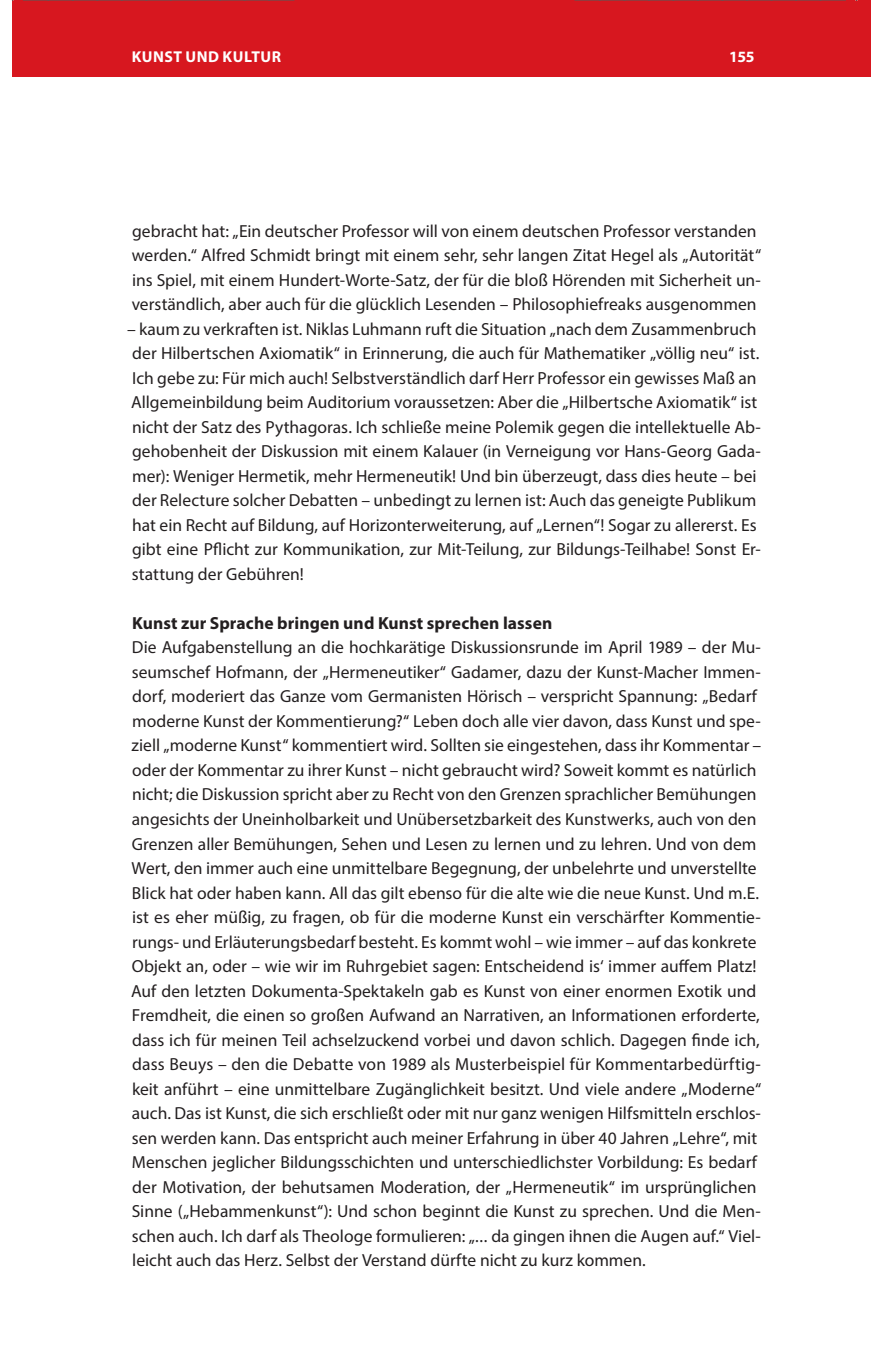
<style>
.page{position:relative;width:871px;height:1370px;background:#fff}
.page>*{position:absolute;margin:0;border:0;box-sizing:border-box;transform-origin:0 0}
.t1{font:17.5px/24.5px "Myriad Pro";color:#231f20}
.t2{font:700 17.5px "Myriad Pro";letter-spacing:.005em;color:#231f20}
.t3{font:700 15.75px "Myriad Pro";letter-spacing:.03em;color:#fff}
</style>
<div class="page">
<div style="left:12px;top:1px;width:858px;height:76px;background:#d7171f"></div>
<svg style="left:23px;top:0;width:271px;height:1px"></svg>
<svg style="left:574px;top:0;width:271px;height:1px"></svg>
<p class="t3" style="left:132px;top:46px;width:151px">KUNST UND KULTUR</p>
<p class="t3" style="left:729px;top:46px;width:27px">155</p>
<p class="t1" style="left:132px;top:218px;width:631px">gebracht hat: „Ein deutscher Professor will von einem deutschen Professor verstanden werden.“ Alfred Schmidt bringt mit einem sehr, sehr langen Zitat Hegel als „Autorität“ ins Spiel, mit einem Hundert-Worte-Satz, der für die bloß Hörenden mit Sicherheit un&shy;verständlich, aber auch für die glücklich Lesenden – Philosophiefreaks ausgenommen</p>
<p class="t1" style="left:127px;top:316px;width:635px">– kaum zu verkraften ist. Niklas Luhmann ruft die Situation „nach dem Zusammenbruch der Hilbertschen Axiomatik“ in Erinnerung, die auch für Mathematiker „völlig neu“ ist.<br>Ich gebe zu: Für mich auch! Selbstverständlich darf Herr Professor ein gewisses Maß an Allgemeinbildung beim Auditorium voraussetzen: Aber die „Hilbertsche Axiomatik“ ist nicht der Satz des Pythagoras. Ich schließe meine Polemik gegen die intellektuelle Ab&shy;gehobenheit der Diskussion mit einem Kalauer (in Verneigung vor Hans-Georg Gada&shy;mer): Weniger Hermetik, mehr Hermeneutik! Und bin überzeugt, dass dies heute – bei der Relecture solcher Debatten – unbedingt zu lernen ist: Auch das geneigte Publikum hat ein Recht auf Bildung, auf Horizonterweiterung, auf „Lernen“! Sogar zu allererst. Es gibt eine Pflicht zur Kommunikation, zur Mit-Teilung, zur Bildungs-Teilhabe! Sonst Er&shy;stattung der Gebühren!</p>
<p class="t2" style="left:132px;top:611px;width:421px">Kunst zur Sprache bringen und Kunst sprechen lassen</p>
<p class="t1" style="left:131px;top:635px;width:631px">Die Aufgabenstellung an die hochkarätige Diskussionsrunde im April 1989 – der Mu&shy;seumschef Hofmann, der „Hermeneutiker“ Gadamer, dazu der Kunst-Macher Immen&shy;dorf, moderiert das Ganze vom Germanisten Hörisch – verspricht Spannung: „Bedarf moderne Kunst der Kommentierung?“ Leben doch alle vier davon, dass Kunst und spe&shy;ziell „moderne Kunst“ kommentiert wird. Sollten sie eingestehen, dass ihr Kommentar – oder der Kommentar zu ihrer Kunst – nicht gebraucht wird? Soweit kommt es natürlich nicht; die Diskussion spricht aber zu Recht von den Grenzen sprachlicher Bemühungen angesichts der Uneinholbarkeit und Unübersetzbarkeit des Kunstwerks, auch von den Grenzen aller Bemühungen, Sehen und Lesen zu lernen und zu lehren. Und von dem Wert, den immer auch eine unmittelbare Begegnung, der unbelehrte und unverstellte Blick hat oder haben kann. All das gilt ebenso für die alte wie die neue Kunst. Und m.E. ist es eher müßig, zu fragen, ob für die moderne Kunst ein verschärfter Kommentie&shy;rungs- und Erläuterungsbedarf besteht. Es kommt wohl – wie immer – auf das konkrete Objekt an, oder – wie wir im Ruhrgebiet sagen: Entscheidend is‘ immer auffem Platz!<br>Auf den letzten Dokumenta-Spektakeln gab es Kunst von einer enormen Exotik und Fremdheit, die einen so großen Aufwand an Narrativen, an Informationen erforderte, dass ich für meinen Teil achselzuckend vorbei und davon schlich. Dagegen finde ich, dass Beuys – den die Debatte von 1989 als Musterbeispiel für Kommentarbedürftig&shy;keit anführt – eine unmittelbare Zugänglichkeit besitzt. Und viele andere „Moderne“ auch. Das ist Kunst, die sich erschließt oder mit nur ganz wenigen Hilfsmitteln erschlos&shy;sen werden kann. Das entspricht auch meiner Erfahrung in über 40 Jahren „Lehre“, mit Menschen jeglicher Bildungsschichten und unterschiedlichster Vorbildung: Es bedarf der Motivation, der behutsamen Moderation, der „Hermeneutik“ im ursprünglichen Sinne („Hebammenkunst“): Und schon beginnt die Kunst zu sprechen. Und die Men&shy;schen auch. Ich darf als Theologe formulieren: „... da gingen ihnen die Augen auf.“ Viel&shy;leicht auch das Herz. Selbst der Verstand dürfte nicht zu kurz kommen.</p>
</div>
